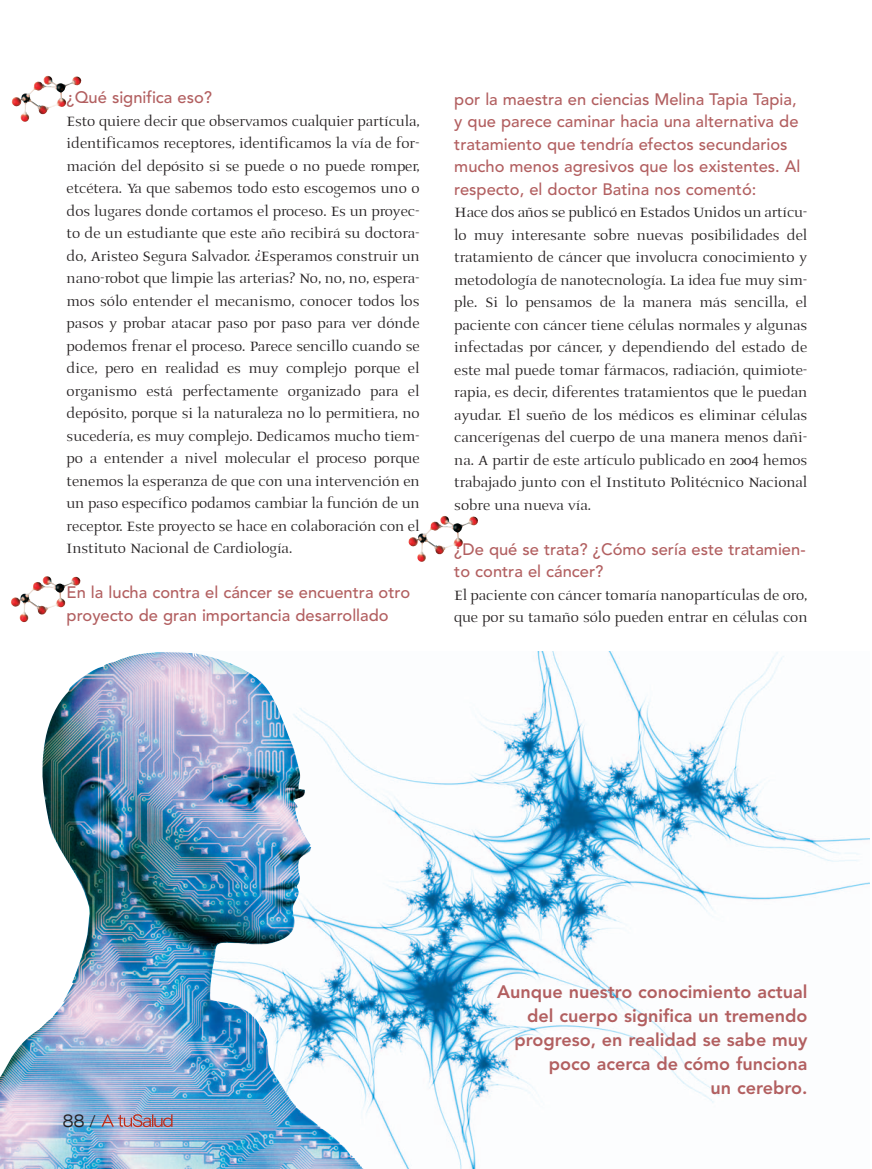
<style>
.page{position:relative;width:872px;height:1169px;background:#fff}
.page>*{position:absolute;margin:0;border:0;box-sizing:border-box;transform-origin:0 0}
.t1{font:800 18px/24px "Avenir";color:#b25f60;text-align:right}
.t2{font:18px "Phinster";color:#231f20}
.t3{font:16.5px/22.5px "Oldstyle";color:#231f20;text-align:justify}
.t4{font:500 16.5px/22.5px "Avenir";color:#b25f60}
.s1{font-size:16.5px}
</style>
<div class="page">
<img style="left:11px;top:75px;width:71px;height:47px">
<img style="left:11px;top:576px;width:70px;height:46px">
<img style="left:408px;top:515px;width:70px;height:47px">
<img style="left:375px;top:651px;width:494px;height:517px">
<img style="left:0;top:652px;width:375px;height:516px">
<svg style="left:101px;top:1114px;width:71px;height:13px"></svg>
<p class="t4" style="left:67px;top:87px;width:147px">¿Qué significa eso?</p>
<p class="t3" style="left:67px;top:110px;width:354px">Esto quiere decir que observamos cualquier partícula, identificamos receptores, identificamos la vía de for&shy;mación del depósito si se puede o no puede romper, etcétera. Ya que sabemos todo esto escogemos uno o dos lugares donde cortamos el proceso. Es un proyec&shy;to de un estudiante que este año recibirá su doctora&shy;do, Aristeo Segura Salvador. ¿Esperamos construir un nano-robot que limpie las arterias? No, no, no, espera&shy;mos sólo entender el mecanismo, conocer todos los pasos y probar atacar paso por paso para ver dónde podemos frenar el proceso. Parece sencillo cuando se dice, pero en realidad es muy complejo porque el organismo está perfectamente organizado para el depósito, porque si la naturaleza no lo permitiera, no sucedería, es muy complejo. Dedicamos mucho tiem&shy;po a entender a nivel molecular el proceso porque tenemos la esperanza de que con una intervención en un paso específico podamos cambiar la función de un receptor. Este proyecto se hace en colaboración con el Instituto Nacional de Cardiología.</p>
<p class="t4" style="left:67px;top:582px;width:345px">En la lucha contra el cáncer se encuentra otro proyecto de gran importancia desarrollado</p>
<p class="t4" style="left:454px;top:89px;width:348px">por la maestra en ciencias Melina Tapia Tapia, y que parece caminar hacia una alternativa de tratamiento que tendría efectos secundarios mucho menos agresivos que los existentes. Al respecto, el doctor Batina nos comentó:</p>
<p class="t3" style="left:454px;top:202px;width:354px">Hace dos años se publicó en Estados Unidos un artícu&shy;lo muy interesante sobre nuevas posibilidades del tratamiento de cáncer que involucra conocimiento y metodología de nanotecnología. La idea fue muy sim&shy;ple. Si lo pensamos de la manera más sencilla, el paciente con cáncer tiene células normales y algunas infectadas por cáncer, y dependiendo del estado de este mal puede tomar fármacos, radiación, quimiote&shy;rapia, es decir, diferentes tratamientos que le puedan ayudar. El sueño de los médicos es eliminar células cancerígenas del cuerpo de una manera menos dañi&shy;na. A partir de este artículo publicado en 2004 hemos trabajado junto con el Instituto Politécnico Nacional sobre una nueva vía.</p>
<p class="t4" style="left:454px;top:539px;width:353px">¿De qué se trata? ¿Cómo sería este tratamien&shy;to contra el cáncer?</p>
<p class="t3" style="left:454px;top:584px;width:354px">El paciente con cáncer tomaría nanopartículas de oro, que por su tamaño sólo pueden entrar en células con</p>
<p class="t2" style="left:63px;top:1110px;width:33px">88 <span class="s1">/</span></p>
<p class="t1" style="left:497px;top:981px;width:312px">Aunque nuestro conocimiento actual del cuerpo significa un tremendo progreso, en realidad se sabe muy poco acerca de cómo funciona<br>un cerebro.</p>
</div>
